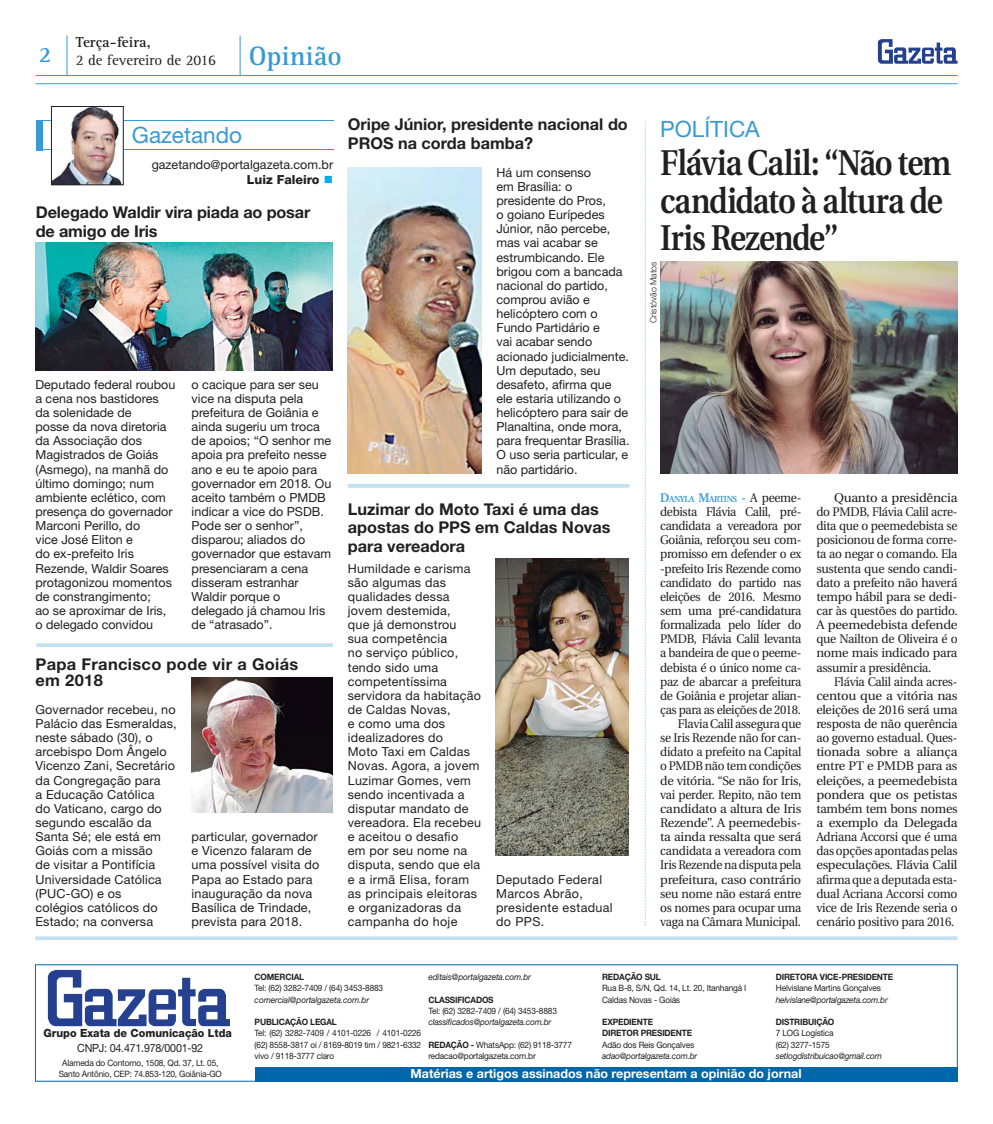
<style>
.page{position:relative;width:993px;height:1124px;background:#fff}
.page>*{position:absolute;margin:0;border:0;box-sizing:border-box;transform-origin:0 0}
.t1{font:600 35.75px/37.5px "Utopia";letter-spacing:-.035em;color:#231f20;scale:.86 1}
.t2{font:22.5px "Helvetica Neue";color:#3999d5}
.t3{font:700 16.25px/18.8px "Helvetica Neue";color:#231f20}
.t4{font:700 16.25px/16.2px "Helvetica Neue";letter-spacing:.02em;color:#231f20}
.t5{font:15px/18px "Rotis Serif";color:#231f20}
.t6{font:12.5px/14.1px "Helvetica Neue";color:#231f20}
.t7{font:12.5px/14.1px "Utopia";letter-spacing:-.02em;color:#231f20;text-align:right;scale:.95 1}
.t8{font:12.5px/14.1px "Helvetica Neue";letter-spacing:.02em;color:#231f20}
.t9{font:12.5px/14.1px "Utopia";letter-spacing:-.02em;color:#231f20;text-align:justify;scale:1.04 1}
.t10{font:700 12.5px "Helvetica Neue";color:#fff}
.t11{font:12.5px/14.1px "Helvetica Neue";letter-spacing:.03em;color:#231f20}
.t12{font:800 12.5px "Helvetica Neue";color:#231f20}
.t13{font:800 11.25px "Helvetica Neue";color:#231f20;scale:.96 1}
.t14{font:11.25px "Helvetica Neue";letter-spacing:-.02em;color:#231f20;scale:.95 1}
.t15{font:8.75px/11.2px "Helvetica Neue";letter-spacing:-.02em;color:#231f20;scale:.95 1}
.t16{font:italic 8.75px "Helvetica Neue";letter-spacing:-.02em;color:#231f20;scale:.95 1}
.t17{font:700 8.75px/11.2px "Helvetica Neue";letter-spacing:-.02em;color:#231f20;scale:.95 1}
.t18{font:600 8.75px "Utopia";letter-spacing:-.045em;color:#3999d5;scale:.95 1}
.t19{font:300 8.75px "Helvetica Neue";color:#231f20}
.s1{font-weight:700}
.s2{font-weight:700;font-size:27.5px;color:#3999d5}
.s3{font-size:12.5px}
.s4{font-weight:400;font-size:12.5px;color:#231f20}
</style>
<div class="page">
<svg style="left:877px;top:39px;width:80px;height:25px"></svg>
<hr style="left:35px;top:83px;width:922px;height:1px;background:#3999d5">
<hr style="left:35px;top:75px;width:922px;height:1px;background:#3999d5">
<hr style="left:67px;top:35px;width:1px;height:40px;background:#3999d5">
<hr style="left:240px;top:35px;width:1px;height:40px;background:#3999d5">
<svg style="left:644px;top:120px;width:2px;height:805px"></svg>
<svg style="left:48px;top:969px;width:182px;height:56px"></svg>
<div style="left:254px;top:1067px;width:703px;height:14px;background:#0067ab"></div>
<hr style="left:35px;top:936px;width:922px;height:3px;background:#c3e1f4">
<hr style="left:36px;top:120px;width:297px;height:1px;background:#3999d5">
<hr style="left:36px;top:149px;width:297px;height:1px;background:#3999d5">
<div style="left:36px;top:120px;width:6px;height:31px;background:#3999d5"></div>
<img style="left:53px;top:108px;width:69px;height:75px">
<div style="left:51px;top:106px;width:73px;height:79px;border:1px solid #231f20"></div>
<svg style="left:36px;top:643px;width:297px;height:4px"></svg>
<hr style="left:348px;top:484px;width:281px;height:3px;background:#c3e1f4">
<img style="left:35px;top:242px;width:298px;height:128px">
<img style="left:191px;top:677px;width:142px;height:135px">
<img style="left:660px;top:261px;width:297px;height:212px">
<img style="left:495px;top:558px;width:133px;height:297px">
<img style="left:348px;top:167px;width:133px;height:306px">
<p class="t5" style="left:39px;top:34px;width:304px;text-indent:37px"><span class="s1">Terça-feira,<br></span><sup>2</sup> 2 de fevereiro de 2016 <span class="s2">Opinião</span></p>
<h2 class="t2" style="left:132px;top:127px;width:111px">Gazetando</h2>
<p class="t6" style="left:152px;top:159px;width:183px">gazetando@portalgazeta.com.br</p>
<h3 class="t3" style="left:36px;top:204px;width:276px">Delegado Waldir vira piada ao posar de amigo de Iris</h3>
<p class="t12" style="left:247px;top:175px;width:74px">Luiz Faleiro</p>
<p class="t6" style="left:35px;top:378px;width:141px">Deputado federal roubou a cena nos bastidores da solenidade de<br>posse da nova diretoria da Associação dos<br>Magistrados de Goiás (Asmego), na manhã do último domingo; num ambiente eclético, com presença do governador<br>Marconi Perillo, do<br>vice José Eliton e<br>do ex-prefeito Iris<br>Rezende, Waldir Soares protagonizou momentos de constrangimento;<br>ao se aproximar de Iris, o delegado convidou</p>
<p class="t6" style="left:191px;top:378px;width:141px">o cacique para ser seu vice na disputa pela prefeitura de Goiânia e ainda sugeriu um troca de apoios; “O senhor me apoia pra prefeito nesse ano e eu te apoio para governador em 2018. Ou aceito também o PMDB indicar a vice do PSDB.<br>Pode ser o senhor”, disparou; aliados do governador que estavam presenciaram a cena disseram estranhar<br>Waldir porque o delegado já chamou Iris de “atrasado”.</p>
<h3 class="t4" style="left:35px;top:657px;width:264px">Papa Francisco pode vir a Goiás em 2018</h3>
<p class="t6" style="left:35px;top:703px;width:143px">Governador recebeu, no<br>Palácio das Esmeraldas, neste sábado (30), o arcebispo Dom Ângelo<br>Vicenzo Zani, Secretário da Congregação para<br>a Educação Católica<br>do Vaticano, cargo do segundo escalão da<br>Santa Sé; ele está em<br>Goiás com a missão<br>de visitar a Pontifícia<br>Universidade Católica (PUC-GO) e os<br>colégios católicos do<br>Estado; na conversa</p>
<p class="t6" style="left:191px;top:830px;width:129px">particular, governador e Vicenzo falaram de uma possível visita do<br>Papa ao Estado para inauguração da nova<br>Basílica de Trindade, prevista para 2018.</p>
<h3 class="t3" style="left:348px;top:117px;width:281px">Oripe Júnior, presidente nacional do<br>PROS na corda bamba?</h3>
<p class="t6" style="left:496px;top:166px;width:134px">Há um consenso<br>em Brasília: o presidente do Pros,<br>o goiano Eurípedes<br>Júnior, não percebe, mas vai acabar se estrumbicando. Ele brigou com a bancada nacional do partido, comprou avião e helicóptero com o<br>Fundo Partidário e<br>vai acabar sendo acionado judicialmente.<br>Um deputado, seu desafeto, afirma que ele estaria utilizando o helicóptero para sair de<br>Planaltina, onde mora, para frequentar Brasília.<br>O uso seria particular, e não partidário.</p>
<h3 class="t3" style="left:348px;top:501px;width:264px">Luzimar do Moto Taxi é uma das apostas do PPS em Caldas Novas para vereadora</h3>
<p class="t8" style="left:348px;top:562px;width:135px">Humildade e carisma são algumas das qualidades dessa jovem destemida,<br>que já demonstrou<br>sua competência<br>no serviço público, tendo sido uma competentíssima servidora da habitação de Caldas Novas,<br>e como uma dos idealizadores do<br>Moto Taxi em Caldas<br>Novas. Agora, a jovem<br>Luzimar Gomes, vem sendo incentivada a disputar mandato de vereadora. Ela recebeu e aceitou o desafio<br>em por seu nome na disputa, sendo que ela e a irmã Elisa, foram as principais eleitoras e organizadoras da campanha do hoje</p>
<p class="t11" style="left:496px;top:873px;width:118px">Deputado Federal<br>Marcos Abrão, presidente estadual do PPS.</p>
<h2 class="t2" style="left:660px;top:121px;width:101px">POLÍTICA</h2>
<h1 class="t1" style="left:660px;top:147px;width:340px">Flávia Calil: “Não tem candidato à altura de<br>Iris Rezende”</h1>
<p class="t19" style="left:650px;top:323px;width:63px;rotate:-90deg">Cristóvão Matos</p>
<p class="t18" style="left:660px;top:496px;width:150px"><span class="s3">D</span>ANYLA <span class="s3">M</span>ARTINS <span class="s3">-</span> <span class="s4">A peeme-</span></p>
<p class="t7" style="left:660px;top:505px;width:150px">debista Flávia Calil, pré&shy;candidata a vereadora por<br>Goiânia, reforçou seu com&shy;promisso em defender o ex -prefeito Iris Rezende como candidato do partido nas eleições de 2016. Mesmo sem uma pré-candidatura formalizada pelo líder do<br>PMDB, Flávia Calil levanta a bandeira de que o peeme&shy;debista é o único nome ca&shy;paz de abarcar a prefeitura de Goiânia e projetar alian&shy;ças para as eleições de 2018.<br>Flavia Calil assegura que<br>se Iris Rezende não for can&shy;didato a prefeito na Capital o PMDB não tem condições de vitória. “Se não for Iris, vai perder. Repito, não tem candidato a altura de Iris<br>Rezende”. A peemedebis&shy;ta ainda ressalta que será candidata a vereadora com<br>Iris Rezende na disputa pela prefeitura, caso contrário seu nome não estará entre os nomes para ocupar uma vaga na Câmara Municipal.</p>
<p class="t9" style="left:816px;top:491px;width:137px;text-indent:18px">Quanto a presidência do PMDB, Flávia Calil acre&shy;dita que o peemedebista se posicionou de forma corre&shy;ta ao negar o comando. Ela sustenta que sendo candi&shy;dato a prefeito não haverá tempo hábil para se dedi&shy;car às questões do partido.<br>A peemedebista defende que Nailton de Oliveira é o nome mais indicado para assumir a presidência.</p>
<p class="t7" style="left:816px;top:675px;width:150px;text-align:justify;text-indent:18px">Flávia Calil ainda acres&shy;centou que a vitória nas eleições de 2016 será uma resposta de não querência ao governo estadual. Ques&shy;tionada sobre a aliança entre PT e PMDB para as eleições, a peemedebista pondera que os petistas também tem bons nomes a exemplo da Delegada Adriana Accorsi que é uma das opções apontadas pelas especulações. Flávia Calil afirma que a deputada esta&shy;dual Acriana Accorsi como vice de Iris Rezende seria o cenário positivo para 2016.</p>
<p class="t13" style="left:43px;top:1028px;width:198px">Grupo Exata de Comunicação Ltda</p>
<p class="t14" style="left:77px;top:1044px;width:134px">CNPJ: 04.471.978/0001-92</p>
<p class="t15" style="left:59px;top:1058px;width:173px;line-height:10.5px;text-align:center">Alameda do Contorno, 1508, Qd. 37, Lt. 05,<br>Santo Antônio, CEP: 74.853-120, Goiânia-GO</p>
<p class="t17" style="left:602px;top:972px;width:63px">REDAÇÃO SUL</p>
<p class="t15" style="left:602px;top:983px;width:153px">Rua B-8, S/N, Qd. 14, Lt. 20, Itanhangá I<br>Caldas Novas - Goiás</p>
<p class="t17" style="left:602px;top:1017px;width:96px">EXPEDIENTE<br>DIRETOR PRESIDENTE</p>
<p class="t15" style="left:602px;top:1039px;width:98px">Adão dos Reis Gonçalves</p>
<p class="t16" style="left:602px;top:1052px;width:102px">adao@portalgazeta.com.br</p>
<p class="t17" style="left:254px;top:972px;width:54px">COMERCIAL</p>
<p class="t15" style="left:254px;top:983px;width:137px">Tel: (62) 3282-7409 / (64) 3453-8883</p>
<p class="t16" style="left:254px;top:996px;width:122px">comercial@portalgazeta.com.br</p>
<p class="t17" style="left:254px;top:1017px;width:88px">PUBLICAÇÃO LEGAL</p>
<p class="t15" style="left:254px;top:1028px;width:177px;text-align:justify">Tel: (62) 3282-7409 / 4101-0226 / 4101-0226 (62) 8558-3817 oi / 8169-8019 tim / 9821-6332 vivo / 9118-3777 claro</p>
<p class="t16" style="left:428px;top:973px;width:109px">editais@portalgazeta.com.br</p>
<p class="t17" style="left:428px;top:994px;width:70px">CLASSIFICADOS</p>
<p class="t15" style="left:428px;top:1005px;width:137px">Tel: (62) 3282-7409 / (64) 3453-8883</p>
<p class="t16" style="left:428px;top:1018px;width:131px">classificados@portalgazeta.com.br</p>
<p class="t15" style="left:428px;top:1039px;width:153px"><span class="s1">REDAÇÃO -</span> WhatsApp: (62) 9118-3777 redacao@portalgazeta.com.br</p>
<p class="t17" style="left:775px;top:972px;width:125px">DIRETORA VICE-PRESIDENTE</p>
<p class="t15" style="left:775px;top:983px;width:112px">Helvislane Martins Gonçalves</p>
<p class="t16" style="left:775px;top:996px;width:119px">helvislane@portalgazeta.com.br</p>
<p class="t17" style="left:775px;top:1017px;width:63px">DISTRIBUIÇÃO</p>
<p class="t15" style="left:775px;top:1028px;width:62px">7 LOG Logística (62) 3277-1575</p>
<p class="t16" style="left:775px;top:1052px;width:113px">setlogdistribuicao@gmail.com</p>
<p class="t10" style="left:410px;top:1069px;width:392px">Matérias e artigos assinados não representam a opinião do jornal</p>
</div>
